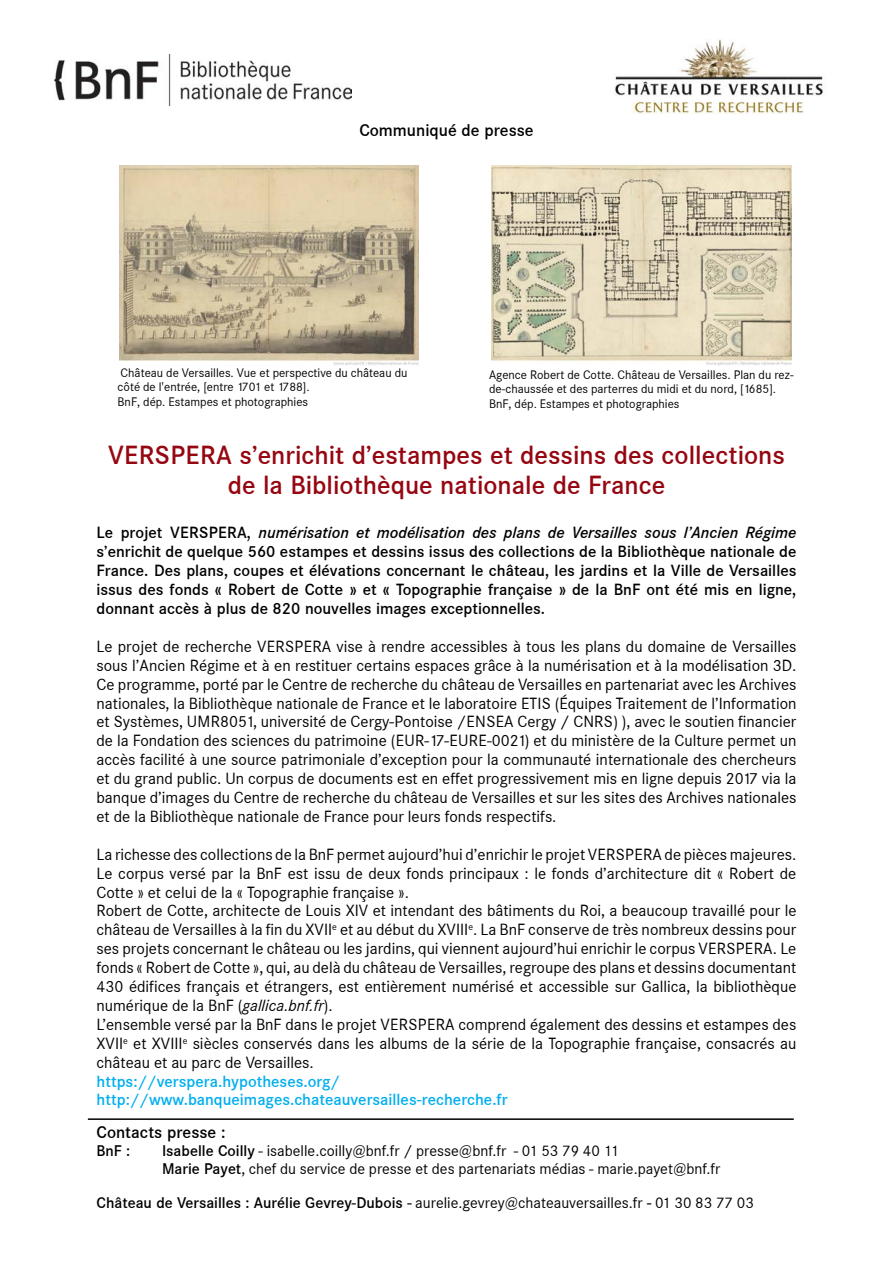
<style>
.page{position:relative;width:893px;height:1263px;background:#fff}
.page>*{position:absolute;margin:0;border:0;box-sizing:border-box;transform-origin:0 0}
.t1{font:500 25.5px/30.6px "Corporate SBQ";color:#960611;text-align:center}
.t2{font:500 16.5px "Corporate SBQ";color:#000}
.t3{font:15.75px/18.9px "Corporate SBQ";color:#000;text-align:justify}
.t4{font:500 15.75px/18.9px "Corporate SBQ";color:#000;text-align:justify}
.t5{font:500 15.75px/18.9px "Corporate SBQ";color:#00aeef}
.t6{font:15px/18px "Corporate SBQ";color:#000}
.t7{font:500 15px "Corporate SBQ";color:#000}
.t8{font:12px/14.4px "Corporate SBQ";color:#000}
.s1{font-style:italic}
.s2{font-weight:500}
</style>
<div class="page">
<hr style="left:88px;top:1118px;width:706px;height:2px;background:#000">
<img style="left:54px;top:54px;width:298px;height:51px">
<img style="left:614px;top:39px;width:209px;height:75px">
<img style="left:119px;top:165px;width:300px;height:201px">
<img style="left:492px;top:166px;width:299px;height:199px">
<p class="t2" style="left:359px;top:121px;width:176px">Communiqué de presse</p>
<p class="t8" style="left:118px;top:366px;width:291px">Château de Versailles. Vue et perspective du château du côté de l'entrée, [entre 1701 et 1788].<br>BnF, dép. Estampes et photographies</p>
<p class="t8" style="left:489px;top:368px;width:306px">Agence Robert de Cotte. Château de Versailles. Plan du rez&shy;de-chaussée et des parterres du midi et du nord, [1685].<br>BnF, dép. Estampes et photographies</p>
<h2 class="t1" style="left:108px;top:440px;width:678px">VERSPERA s’enrichit d’estampes et dessins des collections de la Bibliothèque nationale de France</h2>
<p class="t4" style="left:97px;top:524px;width:701px">Le projet VERSPERA, <span class="s1">numérisation et modélisation des plans de Versailles sous l’Ancien Régime </span>s’enrichit de quelque 560 estampes et dessins issus des collections de la Bibliothèque nationale de France. Des plans, coupes et élévations concernant le château, les jardins et la Ville de Versailles issus des fonds « Robert de Cotte » et « Topographie française » de la BnF ont été mis en ligne, donnant accès à plus de 820 nouvelles images exceptionnelles.</p>
<p class="t3" style="left:97px;top:637px;width:701px">Le projet de recherche VERSPERA vise à rendre accessibles à tous les plans du domaine de Versailles sous l’Ancien Régime et à en restituer certains espaces grâce à la numérisation et à la modélisation 3D.<br>Ce programme, porté par le Centre de recherche du château de Versailles en partenariat avec les Archives nationales, la Bibliothèque nationale de France et le laboratoire ETIS (Équipes Traitement de l’Information et Systèmes, UMR8051, université de Cergy-Pontoise /ENSEA Cergy / CNRS) ), avec le soutien financier de la Fondation des sciences du patrimoine (EUR-17-EURE-0021) et du ministère de la Culture permet un accès facilité à une source patrimoniale d’exception pour la communauté internationale des chercheurs et du grand public. Un corpus de documents est en effet progressivement mis en ligne depuis 2017 via la banque d’images du Centre de recherche du château de Versailles et sur les sites des Archives nationales et de la Bibliothèque nationale de France pour leurs fonds respectifs.</p>
<p class="t3" style="left:97px;top:845px;width:701px;text-align:left">La richesse des collections de la BnF permet aujourd’hui d’enrichir le projet VERSPERA de pièces majeures.<br>Le corpus versé par la BnF est issu de deux fonds principaux : le fonds d’architecture dit « Robert de Cotte » et celui de la « Topographie française ».<br>Robert de Cotte, architecte de Louis XIV et intendant des bâtiments du Roi, a beaucoup travaillé pour le château de Versailles à la fin du XVII<sup>e</sup> et au début du XVIII<sup>e</sup>. La BnF conserve de très nombreux dessins pour ses projets concernant le château ou les jardins, qui viennent aujourd’hui enrichir le corpus VERSPERA. Le fonds « Robert de Cotte », qui, au delà du château de Versailles, regroupe des plans et dessins documentant 430 édifices français et étrangers, est entièrement numérisé et accessible sur Gallica, la bibliothèque numérique de la BnF (<span class="s1">gallica.bnf.fr</span>).<br>L’ensemble versé par la BnF dans le projet VERSPERA comprend également des dessins et estampes des XVII<sup>e</sup> et XVIII<sup>e</sup> siècles conservés dans les albums de la série de la Topographie française, consacrés au château et au parc de Versailles.</p>
<p class="t5" style="left:97px;top:1072px;width:413px">https://verspera.hypotheses.org/ http://www.banqueimages.chateauversailles-recherche.fr</p>
<p class="t2" style="left:97px;top:1122px;width:131px">Contacts presse :</p>
<p class="t7" style="left:97px;top:1142px;width:35px">BnF :</p>
<p class="t6" style="left:162px;top:1142px;width:560px"><span class="s2">Isabelle Coilly</span> - isabelle.coilly@bnf.fr / presse@bnf.fr - 01 53 79 40 11<br><span class="s2">Marie Payet</span>, chef du service de presse et des partenariats médias - marie.payet@bnf.fr</p>
<p class="t6" style="left:97px;top:1194px;width:659px"><span class="s2">Château de Versailles : Aurélie Gevrey-Dubois -</span> aurelie.gevrey@chateauversailles.fr <span class="s2">-</span> 01 30 83 77 03</p>
</div>
